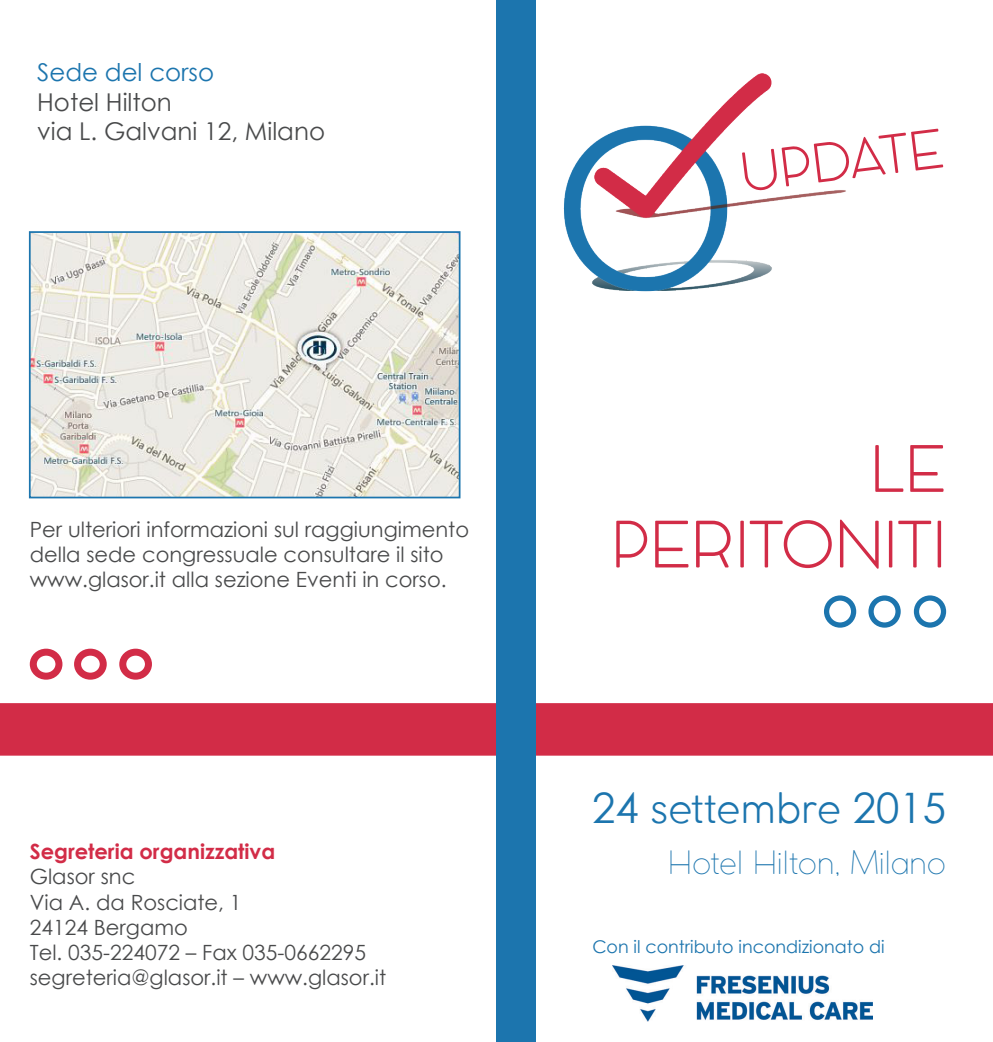
<style>
.page{position:relative;width:993px;height:1042px;background:#fff}
.page>*{position:absolute;margin:0;border:0;box-sizing:border-box;transform-origin:0 0}
.t1{font:300 63px "COCOMAT";color:#d22c47}
.t2{font:300 52.5px "COCOMAT";color:#d22c47}
.t3{font:300 42px "COCOMAT";color:#1c75ae}
.t4{font:200 31.5px "COCOMAT";color:#1c75ae}
.t5{font:24.5px "Century Gothic";color:#494a4b}
.t6{font:24.5px "Century Gothic";color:#1c75ae}
.Stile_di_paragrafo_1{font:21px/25.2px "Century Gothic";color:#494a4b}
.Stile_di_paragrafo_1-2{font:700 21px "Century Gothic";color:#d22c47}
.Stile_di_paragrafo_1-3{font:17.5px "Century Gothic";color:#1c75ae}
.s1{font-family:"Century Gothic";font-weight:400}
</style>
<div class="page">
<img style="left:563px;top:73px;width:283px;height:219px">
<div style="left:823px;top:595px;width:32px;height:33px;border:5px solid #1c75ae;border-radius:50%"></div>
<div style="left:868px;top:595px;width:32px;height:33px;border:5px solid #1c75ae;border-radius:50%"></div>
<div style="left:913px;top:595px;width:32px;height:33px;border:5px solid #1c75ae;border-radius:50%"></div>
<div style="left:0;top:703px;width:992px;height:52px;background:#d22c47"></div>
<img style="left:32px;top:234px;width:425px;height:261px">
<div style="left:29px;top:231px;width:431px;height:267px;border:2px solid #1c75ae"></div>
<div style="left:30px;top:649px;width:32px;height:31px;border:7px solid #d22c47;border-radius:50%"></div>
<div style="left:74px;top:649px;width:33px;height:31px;border:7px solid #d22c47;border-radius:50%"></div>
<div style="left:119px;top:649px;width:33px;height:31px;border:7px solid #d22c47;border-radius:50%"></div>
<div style="left:496px;top:0;width:40px;height:1042px;background:#1c75ae"></div>
<img style="left:612px;top:966px;width:259px;height:55px">
<p class="t6" style="left:37px;top:55px;width:178px">Sede del corso</p>
<p class="t5" style="left:37px;top:85px;width:136px">Hotel Hilton</p>
<p class="t5" style="left:37px;top:114px;width:289px">via L. Galvani 12, Milano</p>
<p class="Stile_di_paragrafo_1" style="left:30px;top:516px;width:441px">Per ulteriori informazioni sul raggiungimento della sede congressuale consultare il sito www.glasor.it alla sezione Eventi in corso.</p>
<p class="Stile_di_paragrafo_1-2" style="left:30px;top:835px;width:247px">Segreteria organizzativa</p>
<p class="Stile_di_paragrafo_1" style="left:30px;top:864px;width:107px">Glasor snc</p>
<p class="Stile_di_paragrafo_1" style="left:30px;top:889px;width:213px">Via A. da Rosciate, 1</p>
<p class="Stile_di_paragrafo_1" style="left:30px;top:914px;width:159px">24124 Bergamo</p>
<p class="Stile_di_paragrafo_1" style="left:30px;top:939px;width:337px">Tel. 035-224072 – Fax 035-0662295</p>
<p class="Stile_di_paragrafo_1" style="left:30px;top:965px;width:358px">segreteria@glasor.it – www.glasor.it</p>
<p class="t2" style="left:737px;top:143px;width:204px;rotate:-7deg">UPDATE</p>
<p class="t1" style="left:870px;top:433px;width:77px">LE</p>
<p class="t1" style="left:611px;top:509px;width:336px">PERITONITI</p>
<p class="t3" style="left:592px;top:784px;width:355px"><span class="s1">24</span> settembre <span class="s1">2015</span></p>
<p class="t4" style="left:668px;top:842px;width:279px">Hotel Hilton, Milano</p>
<p class="Stile_di_paragrafo_1-3" style="left:592px;top:935px;width:293px">Con il contributo incondizionato di</p>
</div>
